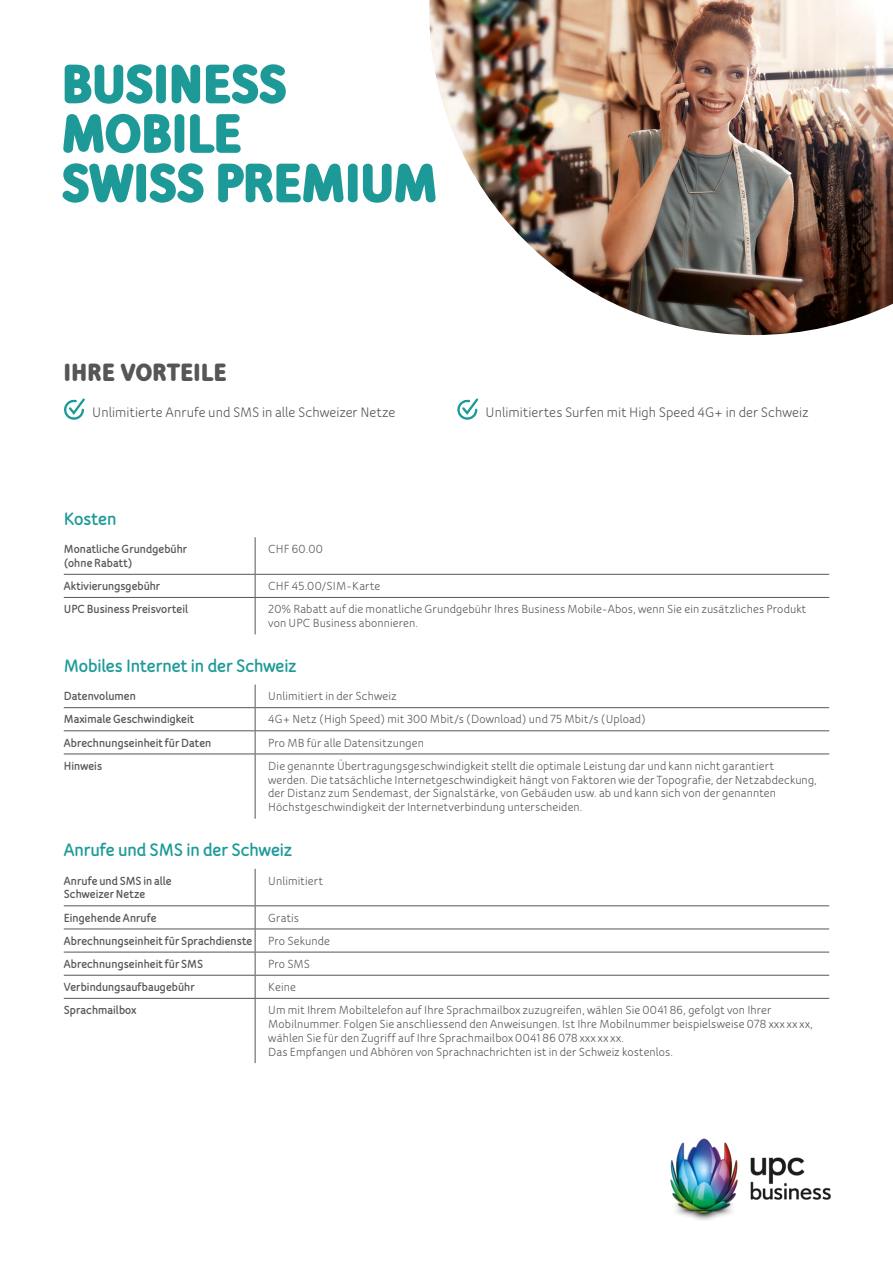
<style>
.page{position:relative;width:893px;height:1263px;background:#fff}
.page>*{position:absolute;margin:0;border:0;box-sizing:border-box;transform-origin:0 0}
.Titel_Sheets{font:900 60px/49.5px "Bloom Speak Title";letter-spacing:-.005em;color:#1d9a98}
.t1{font:900 27px "Bloom Speak Title";letter-spacing:.02em;color:#565655}
.Zwischentitel_13pt_h{font:800 19.5px "Bloom Speak Title";letter-spacing:-.005em;color:#1d9a98}
.t2{font:500 15px "Bloom Speak Body";color:#565655}
.Tab_Fliess{font:500 12.75px/13.8px "Bloom Speak Body";letter-spacing:.01em;color:#565655}
.Tab_Untertitel{font:800 12.75px/13.8px "Bloom Speak Title";letter-spacing:.005em;color:#565655}
</style>
<div class="page">
<img style="left:670px;top:1138px;width:161px;height:82px">
<svg style="left:64px;top:398px;width:21px;height:22px"></svg>
<svg style="left:457px;top:398px;width:21px;height:22px"></svg>
<hr style="left:64px;top:574px;width:191px;height:1px;background:#565655">
<hr style="left:255px;top:574px;width:574px;height:1px;background:#565655">
<hr style="left:64px;top:597px;width:191px;height:1px;background:#565655">
<hr style="left:255px;top:597px;width:574px;height:1px;background:#565655">
<hr style="left:255px;top:537px;width:1px;height:37px;background:#565655">
<svg style="left:255px;top:575px;width:1px;height:22px"></svg>
<hr style="left:255px;top:598px;width:1px;height:36px;background:#565655">
<hr style="left:64px;top:707px;width:191px;height:1px;background:#565655">
<hr style="left:255px;top:707px;width:574px;height:1px;background:#565655">
<hr style="left:64px;top:730px;width:191px;height:1px;background:#565655">
<hr style="left:255px;top:730px;width:574px;height:1px;background:#565655">
<svg style="left:255px;top:684px;width:1px;height:69px"></svg>
<hr style="left:64px;top:753px;width:191px;height:1px;background:#565655">
<hr style="left:255px;top:753px;width:574px;height:1px;background:#565655">
<hr style="left:255px;top:754px;width:1px;height:65px;background:#565655">
<hr style="left:255px;top:869px;width:1px;height:36px;background:#565655">
<hr style="left:64px;top:905px;width:191px;height:1px;background:#565655">
<hr style="left:255px;top:905px;width:574px;height:1px;background:#565655">
<hr style="left:64px;top:928px;width:191px;height:1px;background:#565655">
<hr style="left:255px;top:928px;width:574px;height:1px;background:#565655">
<hr style="left:64px;top:952px;width:191px;height:1px;background:#565655">
<hr style="left:255px;top:952px;width:574px;height:1px;background:#565655">
<hr style="left:64px;top:975px;width:191px;height:1px;background:#565655">
<hr style="left:255px;top:975px;width:574px;height:1px;background:#565655">
<svg style="left:255px;top:906px;width:1px;height:92px"></svg>
<hr style="left:64px;top:998px;width:191px;height:1px;background:#565655">
<hr style="left:255px;top:998px;width:574px;height:1px;background:#565655">
<hr style="left:255px;top:999px;width:1px;height:64px;background:#565655">
<img style="left:429px;top:0;width:464px;height:335px">
<p class="Titel_Sheets" style="left:62px;top:59px;width:377px">BUSINESS<br>MOBILE<br>SWISS PREMIUM</p>
<p class="t1" style="left:64px;top:357px;width:164px">IHRE VORTEILE</p>
<p class="t2" style="left:92px;top:403px;width:305px">Unlimitierte Anrufe und SMS in alle Schweizer Netze</p>
<p class="t2" style="left:486px;top:403px;width:325px">Unlimitiertes Surfen mit High Speed 4G+ in der Schweiz</p>
<p class="Zwischentitel_13pt_h" style="left:64px;top:507px;width:54px">Kosten</p>
<p class="Tab_Untertitel" style="left:64px;top:542px;width:125px">Monatliche Grundgebühr (ohne Rabatt)</p>
<p class="Tab_Fliess" style="left:268px;top:542px;width:56px">CHF 60.00</p>
<p class="Tab_Untertitel" style="left:64px;top:579px;width:98px">Aktivierungsgebühr</p>
<p class="Tab_Fliess" style="left:268px;top:579px;width:114px">CHF 45.00/SIM-Karte</p>
<p class="Tab_Untertitel" style="left:64px;top:602px;width:126px">UPC Business Preisvorteil</p>
<p class="Tab_Fliess" style="left:268px;top:602px;width:539px">20% Rabatt auf die monatliche Grundgebühr Ihres Business Mobile-Abos, wenn Sie ein zusätzliches Produkt von UPC Business abonnieren.</p>
<p class="Zwischentitel_13pt_h" style="left:64px;top:654px;width:235px">Mobiles Internet in der Schweiz</p>
<p class="Tab_Untertitel" style="left:64px;top:689px;width:74px">Datenvolumen</p>
<p class="Tab_Fliess" style="left:268px;top:689px;width:130px">Unlimitiert in der Schweiz</p>
<p class="Tab_Untertitel" style="left:64px;top:712px;width:132px">Maximale Geschwindigkeit</p>
<p class="Tab_Fliess" style="left:268px;top:712px;width:379px">4G+ Netz (High Speed) mit 300 Mbit/s (Download) und 75 Mbit/s (Upload)</p>
<p class="Tab_Untertitel" style="left:64px;top:735px;width:149px">Abrechnungseinheit für Daten</p>
<p class="Tab_Fliess" style="left:268px;top:735px;width:157px">Pro MB für alle Datensitzungen</p>
<p class="Tab_Untertitel" style="left:64px;top:758px;width:40px">Hinweis</p>
<p class="Tab_Fliess" style="left:268px;top:759px;width:550px">Die genannte Übertragungsgeschwindigkeit stellt die optimale Leistung dar und kann nicht garantiert werden. Die tatsächliche Internetgeschwindigkeit hängt von Faktoren wie der Topografie, der Netzabdeckung, der Distanz zum Sendemast, der Signalstärke, von Gebäuden usw. ab und kann sich von der genannten Höchstgeschwindigkeit der Internetverbindung unterscheiden.</p>
<p class="Zwischentitel_13pt_h" style="left:64px;top:838px;width:230px">Anrufe und SMS in der Schweiz</p>
<p class="Tab_Untertitel" style="left:64px;top:873px;width:109px">Anrufe und SMS in alle<br>Schweizer Netze</p>
<p class="Tab_Fliess" style="left:268px;top:873px;width:56px">Unlimitiert</p>
<p class="Tab_Untertitel" style="left:64px;top:910px;width:94px">Eingehende Anrufe</p>
<p class="Tab_Fliess" style="left:268px;top:910px;width:32px">Gratis</p>
<p class="Tab_Untertitel" style="left:64px;top:933px;width:190px">Abrechnungseinheit für Sprachdienste</p>
<p class="Tab_Fliess" style="left:268px;top:934px;width:63px">Pro Sekunde</p>
<p class="Tab_Untertitel" style="left:64px;top:957px;width:141px">Abrechnungseinheit für SMS</p>
<p class="Tab_Fliess" style="left:268px;top:957px;width:43px">Pro SMS</p>
<p class="Tab_Untertitel" style="left:64px;top:980px;width:132px">Verbindungsaufbaugebühr</p>
<p class="Tab_Fliess" style="left:268px;top:980px;width:29px">Keine</p>
<p class="Tab_Untertitel" style="left:64px;top:1003px;width:74px">Sprachmailbox</p>
<p class="Tab_Fliess" style="left:268px;top:1003px;width:546px">Um mit Ihrem Mobiltelefon auf Ihre Sprachmailbox zuzugreifen, wählen Sie 0041 86, gefolgt von Ihrer<br>Mobilnummer. Folgen Sie anschliessend den Anweisungen. Ist Ihre Mobilnummer beispielsweise 078 xxx xx xx, wählen Sie für den Zugriff auf Ihre Sprachmailbox 0041 86 078 xxx xx xx.</p>
<p class="Tab_Fliess" style="left:268px;top:1045px;width:406px">Das Empfangen und Abhören von Sprachnachrichten ist in der Schweiz kostenlos.</p>
</div>
